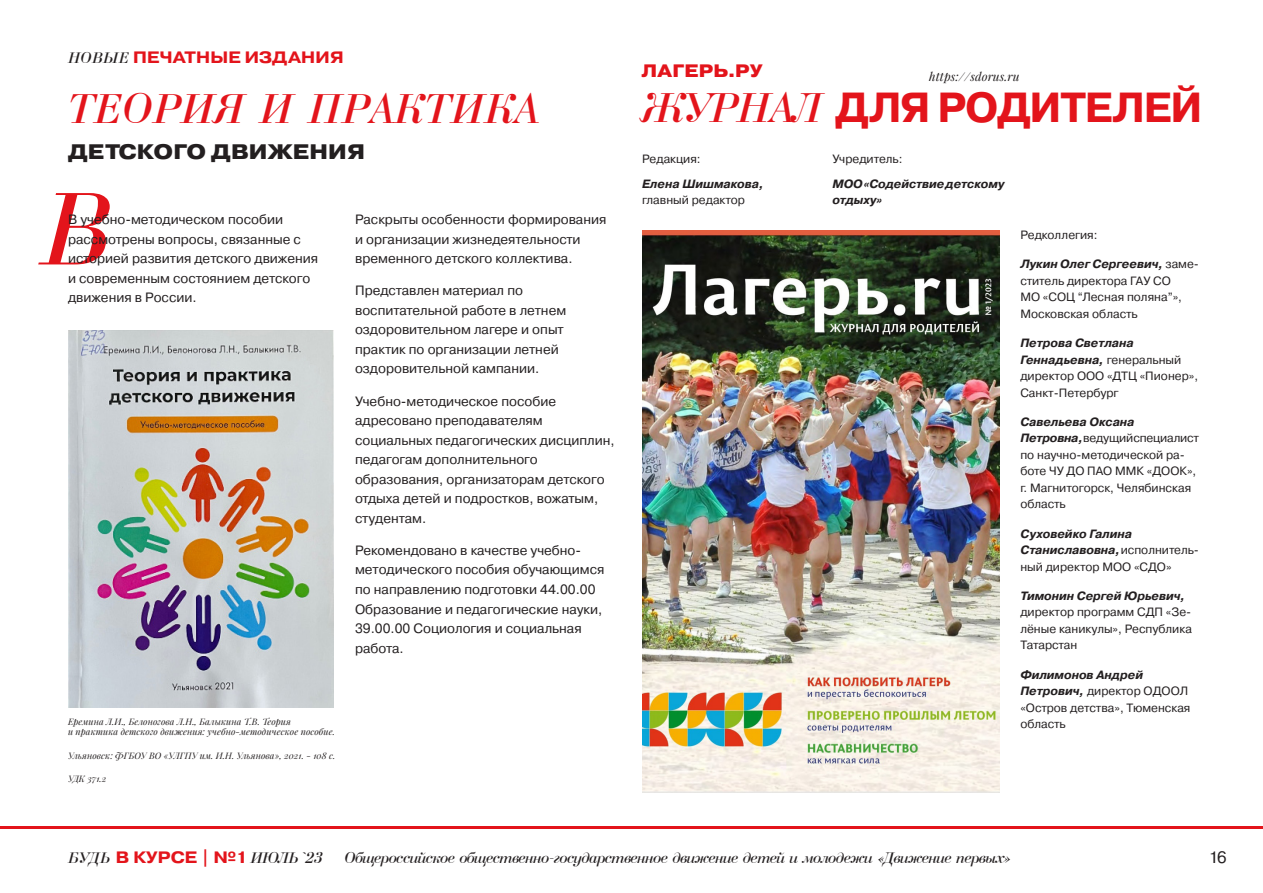
<style>
.page{position:relative;width:1263px;height:893px;background:#fff}
.page>*{position:absolute;margin:0;border:0;box-sizing:border-box;transform-origin:0 0}
.t1{font:italic 108px "Bodoni";color:#e3141b}
.t2{font:italic 45px "Bodoni";letter-spacing:-.02em;color:#e3141b}
.t3{font:700 42px "Pragmatica";letter-spacing:-.03em;color:#e3141b}
.t4{font:800 21px "Pragmatica Extended";letter-spacing:.01em;color:#231f20}
.t5{font:800 18px "Pragmatica Extended";letter-spacing:.01em;color:#e3141b}
.t6{font:italic 16.5px "Bodoni";letter-spacing:-.05em;color:#231f20}
.t7{font:700 16.5px "Pragmatica Extended";letter-spacing:.01em;color:#e3141b}
.t8{font:16.5px "Pragmatica";color:#231f20}
.t9{font:13.5px/19.5px "Pragmatica";color:#231f20}
.t10{font:12px/16.5px "Pragmatica";color:#231f20}
.t11{font:italic 700 12px/16.5px "Pragmatica";color:#231f20}
.t12{font:italic 12px "Playfair Display";letter-spacing:.01em;color:#231f20}
.t13{font:italic 9px/10.8px "Playfair Display";letter-spacing:.01em;color:#231f20}
.s1{font-family:"Bodoni";font-weight:400;font-style:italic;color:#231f20}
.s2{font-family:"Bodoni";font-weight:400;font-style:italic;font-size:45px}
.s3{font-weight:400;font-style:normal}
.s4{font-weight:700;font-style:italic}
.s5{font-family:"Pragmatica Extended";font-weight:700;font-style:normal;color:#e3141b}
</style>
<div class="page">
<img style="left:68px;top:331px;width:266px;height:377px">
<img style="left:642px;top:231px;width:357px;height:561px">
<hr style="left:0;top:826px;width:1263px;height:3px;background:#e3141b">
<p class="t7" style="left:68px;top:46px;width:277px"><span class="s1">НОВЫЕ</span> ПЕЧАТНЫЕ ИЗДАНИЯ</p>
<p class="t2" style="left:68px;top:84px;width:473px">ТЕОРИЯ И ПРАКТИКА</p>
<p class="t4" style="left:68px;top:138px;width:298px">ДЕТСКОГО ДВИЖЕНИЯ</p>
<p class="t1" style="left:41px;top:172px;width:73px">В</p>
<p class="t9" style="left:68px;top:210px;width:252px">В учебно-методическом пособии рассмотрены вопросы, связанные с историей развития детского движения и современным состоянием детского движения в России.</p>
<p class="t9" style="left:355px;top:210px;width:253px">Раскрыты особенности формирования и организации жизнедеятельности временного детского коллектива.</p>
<p class="t9" style="left:355px;top:281px;width:213px">Представлен материал по воспитательной работе в летнем оздоровительном лагере и опыт практик по организации летней оздоровительной кампании.</p>
<p class="t9" style="left:355px;top:392px;width:261px">Учебно-методическое пособие адресовано преподавателям социальных педагогических дисциплин, педагогам дополнительного образования, организаторам детского отдыха детей и подростков, вожатым, студентам.</p>
<p class="t9" style="left:355px;top:541px;width:251px">Рекомендовано в качестве учебно&shy;методического пособия обучающимся по направлению подготовки 44.00.00<br>Образование и педагогические науки,<br>39.00.00 Социология и социальная работа.</p>
<p class="t13" style="left:68px;top:715px;width:268px">Еремина Л.И., Белоногова Л.Н., Балыкина Т.В. Теория<br>и практика детского движения: учебно-методическое пособие.</p>
<p class="t13" style="left:68px;top:749px;width:269px">Ульяновск: ФГБОУ ВО «УЛГПУ им. И.Н. Ульянова», 2021. - 108 с.</p>
<p class="t13" style="left:68px;top:773px;width:40px">УДК 371.2</p>
<p class="t5" style="left:642px;top:60px;width:122px">ЛАГЕРЬ.РУ</p>
<p class="t3" style="left:642px;top:81px;width:562px"><span class="s2">ЖУРНАЛ</span> ДЛЯ РОДИТЕЛЕЙ</p>
<p class="t12" style="left:929px;top:67px;width:92px">https://sdorus.ru</p>
<p class="t10" style="left:642px;top:150px;width:60px">Редакция:</p>
<p class="t11" style="left:642px;top:175px;width:123px">Елена Шишмакова, <span class="s3">главный редактор</span></p>
<p class="t10" style="left:832px;top:150px;width:72px">Учредитель:</p>
<p class="t11" style="left:832px;top:175px;width:174px">МОО «Содействие детскому отдыху»</p>
<p class="t10" style="left:1020px;top:227px;width:79px">Редколлегия:</p>
<p class="t10" style="left:1020px;top:256px;width:180px"><span class="s4">Лукин Олег Сергеевич,</span> заме&shy;ститель директора ГАУ СО<br>МО «СОЦ “Лесная поляна”»,<br>Московская область</p>
<p class="t10" style="left:1020px;top:335px;width:179px"><span class="s4">Петрова Светлана<br>Геннадьевна,</span> генеральный директор ООО «ДТЦ «Пионер»,<br>Санкт-Петербург</p>
<p class="t10" style="left:1020px;top:414px;width:180px"><span class="s4">Савельева Оксана<br>Петровна,</span> ведущий специалист по научно-методической ра&shy;боте ЧУ ДО ПАО ММК «ДООК», г. Магнитогорск, Челябинская область</p>
<p class="t10" style="left:1020px;top:525px;width:180px"><span class="s4">Суховейко Галина<br>Станиславовна,</span> исполнитель&shy;ный директор МОО «СДО»</p>
<p class="t10" style="left:1020px;top:588px;width:173px"><span class="s4">Тимонин Сергей Юрьевич, </span>директор программ СДП «Зе&shy;лёные каникулы», Республика<br>Татарстан</p>
<p class="t10" style="left:1020px;top:666px;width:172px"><span class="s4">Филимонов Андрей<br>Петрович,</span> директор ОДООЛ «Остров детства», Тюменская область</p>
<p class="t6" style="left:68px;top:849px;width:257px">БУДЬ <span class="s5">В КУРСЕ | №1</span> ИЮЛЬ `23</p>
<p class="t8" style="left:1209px;top:847px;width:20px">16</p>
<p class="t6" style="left:344px;top:848px;width:668px">Общероссийское общественно-государственное движение детей и молодежи «Движение первых»</p>
</div>
